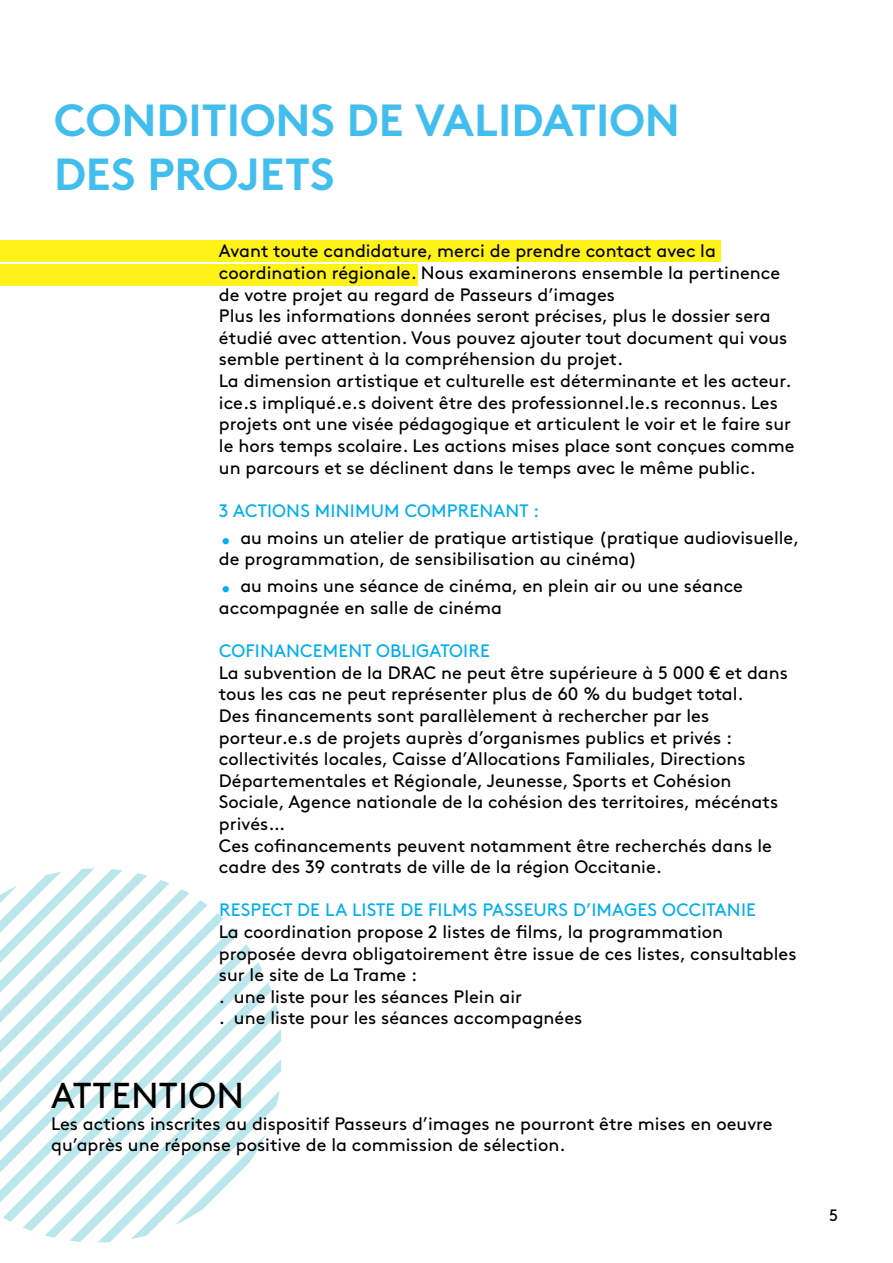
<style>
.page{position:relative;width:893px;height:1263px;background:#fff}
.page>*{position:absolute;margin:0;border:0;box-sizing:border-box;transform-origin:0 0}
.t1{font:700 45px/54px "Brown Std";color:#42beee}
.t2{font:36px "Brown Std";letter-spacing:.01em;color:#000}
.t3{font:18px/21.6px "Brown Std";color:#000}
.t4{font:18px "Brown Std";letter-spacing:.01em;color:#00aeef}
.t5{font:16.5px "Brown Std";color:#000}
.s1{color:#00aeef}
.s2{font-weight:700;font-size:36px;color:#00aeef}
</style>
<div class="page">
<svg style="left:0;top:868px;width:281px;height:374px"></svg>
<div style="left:0;top:241px;width:720px;height:21px;background:#fff218"></div>
<div style="left:0;top:265px;width:418px;height:21px;background:#fff218"></div>
<h1 class="t1" style="left:54px;top:93px;width:627px">CONDITIONS DE VALIDATION<br>DES PROJETS</h1>
<p class="t3" style="left:219px;top:241px;width:577px">Avant toute candidature, merci de prendre contact avec la coordination régionale. Nous examinerons ensemble la pertinence de votre projet au regard de Passeurs d’images<br>Plus les informations données seront précises, plus le dossier sera étudié avec attention. Vous pouvez ajouter tout document qui vous semble pertinent à la compréhension du projet.<br>La dimension artistique et culturelle est déterminante et les acteur. ice.s impliqué.e.s doivent être des professionnel.le.s reconnus. Les projets ont une visée pédagogique et articulent le voir et le faire sur le hors temps scolaire. Les actions mises place sont conçues comme un parcours et se déclinent dans le temps avec le même public.</p>
<p class="t3" style="left:219px;top:497px;width:582px;line-height:27px"><span class="s1">3 ACTIONS MINIMUM COMPRENANT :<br></span><span class="s2">.</span> au moins un atelier de pratique artistique (pratique audiovisuelle,</p>
<p class="t3" style="left:219px;top:546px;width:526px;line-height:27px">de programmation, de sensibilisation au cinéma)<br><span class="s2">.</span> au moins une séance de cinéma, en plein air ou une séance</p>
<p class="t3" style="left:219px;top:597px;width:284px">accompagnée en salle de cinéma</p>
<p class="t4" style="left:219px;top:640px;width:272px">COFINANCEMENT OBLIGATOIRE</p>
<p class="t3" style="left:219px;top:662px;width:570px">La subvention de la DRAC ne peut être supérieure à 5 000 € et dans tous les cas ne peut représenter plus de 60 % du budget total.<br>Des financements sont parallèlement à rechercher par les porteur.e.s de projets auprès d’organismes publics et privés : collectivités locales, Caisse d’Allocations Familiales, Directions Départementales et Régionale, Jeunesse, Sports et Cohésion Sociale, Agence nationale de la cohésion des territoires, mécénats privés…<br>Ces cofinancements peuvent notamment être recherchés dans le cadre des 39 contrats de ville de la région Occitanie.</p>
<p class="t4" style="left:219px;top:900px;width:538px">RESPECT DE LA LISTE DE FILMS PASSEURS D’IMAGES OCCITANIE</p>
<p class="t3" style="left:219px;top:921px;width:579px">La coordination propose 2 listes de films, la programmation proposée devra obligatoirement être issue de ces listes, consultables sur le site de La Trame :<br>. une liste pour les séances Plein air<br>. une liste pour les séances accompagnées</p>
<h2 class="t2" style="left:51px;top:1075px;width:194px">ATTENTION</h2>
<p class="t3" style="left:51px;top:1113px;width:723px">Les actions inscrites au dispositif Passeurs d’images ne pourront être mises en oeuvre qu’après une réponse positive de la commission de sélection.</p>
<p class="t5" style="left:829px;top:1206px;width:11px">5</p>
</div>
